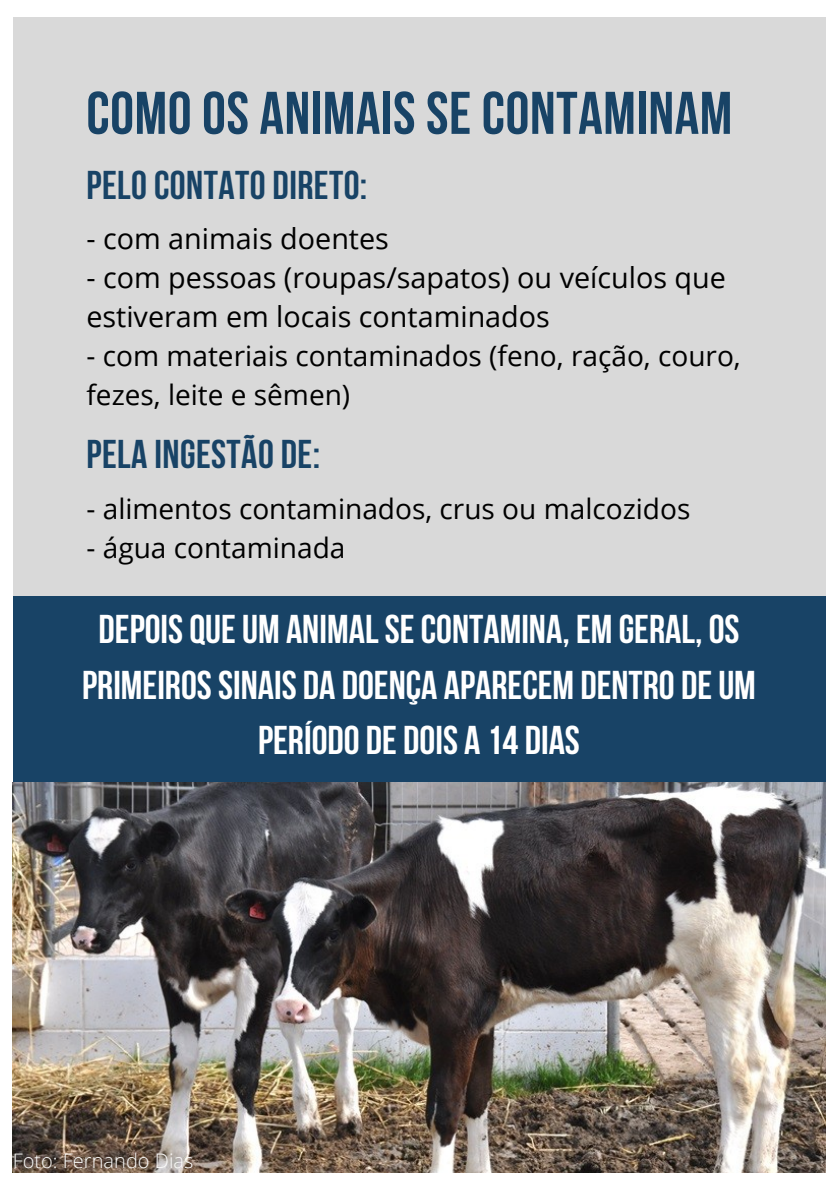
<style>
.page{position:relative;width:839px;height:1191px;background:#fff}
.page>*{position:absolute;margin:0;border:0;box-sizing:border-box;transform-origin:0 0}
.t1{font:700 60px "Bebas Neue";letter-spacing:.01em;color:#184366}
.t2{font:700 40px/55.6px "Bebas Neue";color:#fff;text-align:center}
.t3{font:700 40px "Bebas Neue";letter-spacing:.01em;color:#184366}
.t4{font:28.8px/39px "Open Sans";color:#000}
.t5{font:28px/39px "Open Sans";color:#000}
.t6{font:300 20px "Open Sans";color:#fbfbfa}
</style>
<div class="page">
<div style="left:13px;top:17px;width:812px;height:1155px;background:#d9d9d9"></div>
<div style="left:13px;top:596px;width:812px;height:186px;background:#184366"></div>
<img style="left:13px;top:782px;width:812px;height:391px">
<p class="t1" style="left:86px;top:89px;width:647px">COMO OS ANIMAIS SE CONTAMINAM</p>
<p class="t3" style="left:86px;top:169px;width:282px">PELO CONTATO DIRETO:</p>
<p class="t4" style="left:86px;top:218px;width:304px">- com animais doentes</p>
<p class="t4" style="left:86px;top:257px;width:641px">- com pessoas (roupas/sapatos) ou veículos que estiveram em locais contaminados</p>
<p class="t5" style="left:86px;top:335px;width:656px">- com materiais contaminados (feno, ração, couro, fezes, leite e sêmen)</p>
<p class="t3" style="left:86px;top:438px;width:235px">PELA INGESTÃO DE:</p>
<p class="t5" style="left:86px;top:489px;width:605px">- alimentos contaminados, crus ou malcozidos</p>
<p class="t5" style="left:86px;top:528px;width:260px">- água contaminada</p>
<p class="t2" style="left:82px;top:605px;width:675px">DEPOISQUEUM ANIMALSECONTAMINA, EM GERAL, OS<br>PRIMEIROSSINAIS DA DOENÇA APARECEM DENTRO DEUM<br>PERÍODO DE DOIS A 14 DIAS</p>
<p class="t6" style="left:13px;top:1147px;width:182px">Foto: Fernando Dias</p>
</div>
